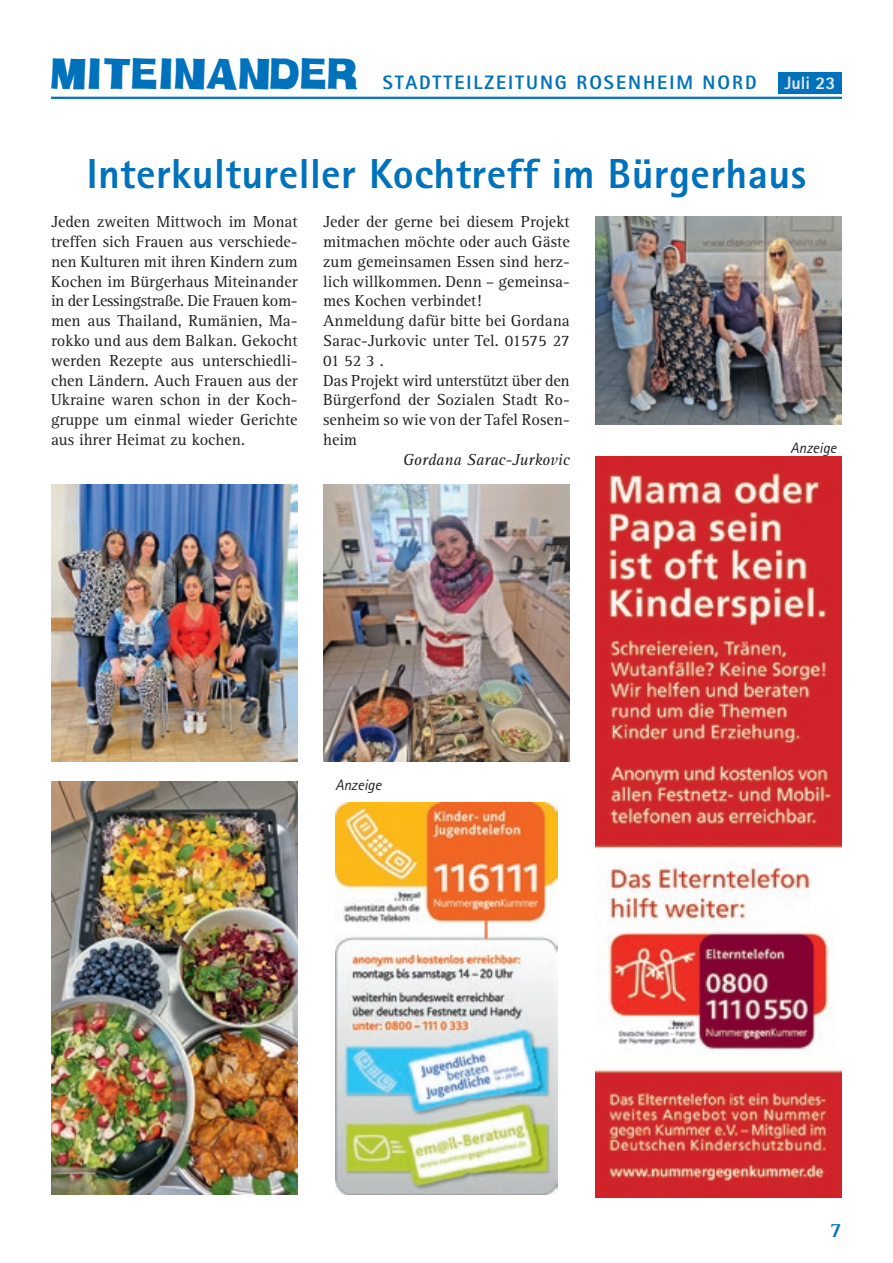
<style>
.page{position:relative;width:893px;height:1263px;background:#fff}
.page>*{position:absolute;margin:0;border:0;box-sizing:border-box;transform-origin:0 0}
.t1{font:800 42px "Rotis Sans Serif";letter-spacing:.01em;color:#0072bc}
.t2{font:700 21px "Rotis Serif";color:#0072bc}
.t3{font:800 19.5px "Rotis Sans Serif";letter-spacing:.1em;color:#0072bc}
.t4{font:800 18px "Rotis Sans Serif";color:#e6e7e9}
.t5{font:16.5px/19.8px "Rotis Serif";color:#231f20;text-align:justify}
.t6{font:italic 16.5px "Rotis Serif";color:#231f20}
.t7{font:italic 15px "Rotis Sans Serif";color:#231f20}
.s1{font-family:"H Man";font-weight:400;font-size:42px}
</style>
<div class="page">
<div style="left:778px;top:72px;width:64px;height:22px;background:#0072bc"></div>
<hr style="left:51px;top:97px;width:791px;height:2px;background:#0072bc">
<img style="left:595px;top:456px;width:247px;height:741px">
<img style="left:335px;top:802px;width:223px;height:392px">
<img style="left:595px;top:217px;width:247px;height:208px">
<img style="left:323px;top:484px;width:247px;height:278px">
<img style="left:51px;top:781px;width:247px;height:414px">
<img style="left:51px;top:484px;width:247px;height:278px">
<p class="t3" style="left:51px;top:70px;width:707px"><span class="s1">MITEINANDER</span> STADTTEILZEITUNG ROSENHEIM NORD</p>
<p class="t4" style="left:784px;top:72px;width:53px">Juli 23</p>
<h1 class="t1" style="left:87px;top:147px;width:721px">Interkultureller Kochtreff im Bürgerhaus</h1>
<p class="t5" style="left:51px;top:212px;width:248px">Jeden zweiten Mittwoch im Monat treffen sich Frauen aus verschiede&shy;nen Kulturen mit ihren Kindern zum Kochen im Bürgerhaus Miteinander in der Lessingstraße. Die Frauen kom&shy;men aus Thailand, Rumänien, Ma&shy;rokko und aus dem Balkan. Gekocht werden Rezepte aus unterschiedli&shy;chen Ländern. Auch Frauen aus der Ukraine waren schon in der Koch&shy;gruppe um einmal wieder Gerichte aus ihrer Heimat zu kochen.</p>
<p class="t5" style="left:323px;top:212px;width:248px;text-align:left">Jeder der gerne bei diesem Projekt mitma chen möchte oder auch Gäste zum gemeinsamen Essen sind herz&shy;lich willkommen. Denn – gemeinsa&shy;mes Kochen verbindet!<br>Anmeldung dafür bitte bei Gordana<br>Sarac-Jurkovic unter Tel. 01575 27<br>01 52 3 .<br>Das Projekt wird unterstützt über den<br>Bürgerfond der Sozialen Stadt Ro&shy;senheim so wie von der Tafel Rosen&shy;heim</p>
<p class="t6" style="left:403px;top:450px;width:169px">Gordana Sarac-Jurkovic</p>
<p class="t7" style="left:335px;top:776px;width:48px">Anzeige</p>
<p class="t7" style="left:790px;top:439px;width:48px">Anzeige</p>
<p class="t2" style="left:830px;top:1218px;width:13px">7</p>
</div>
